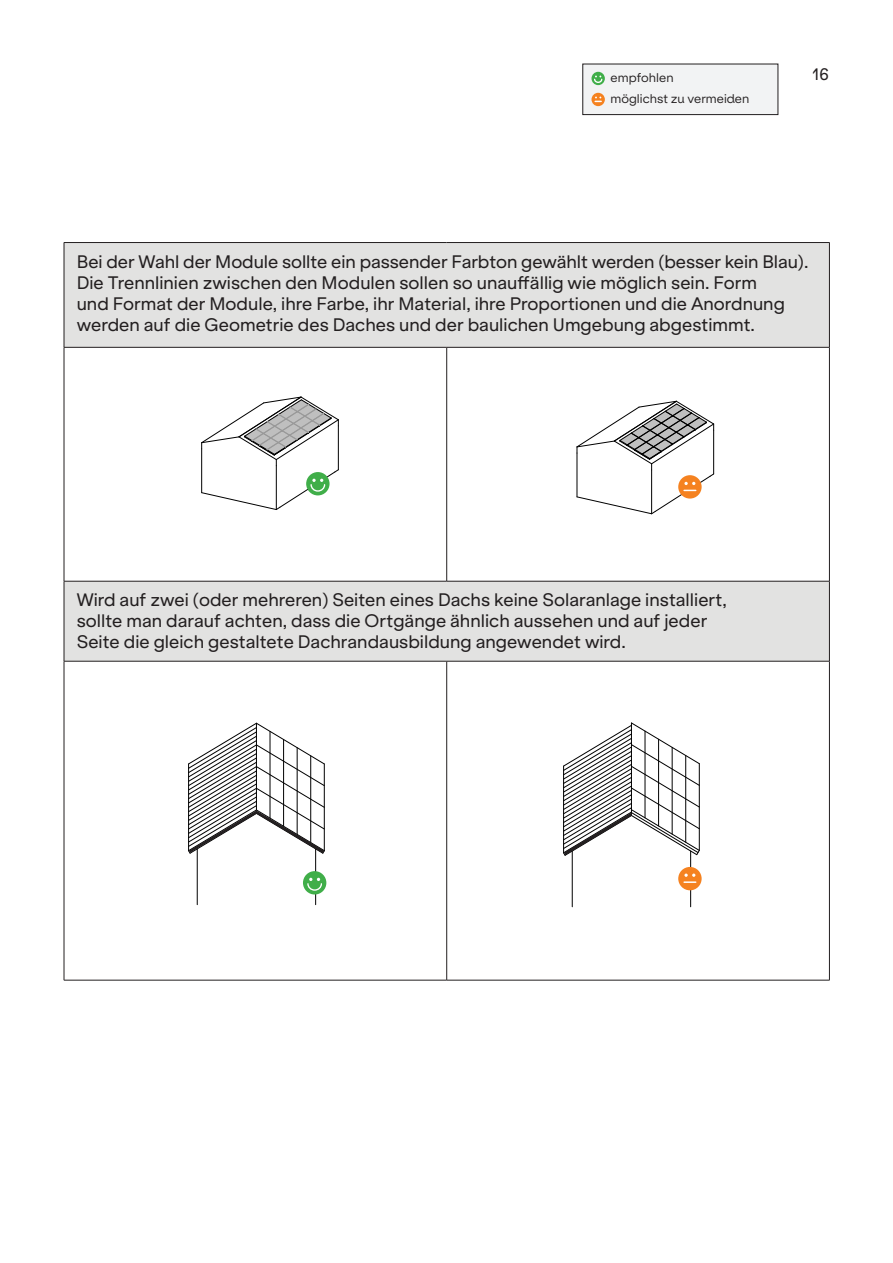
<style>
.page{position:relative;width:893px;height:1263px;background:#fff}
.page>*{position:absolute;margin:0;border:0;box-sizing:border-box;transform-origin:0 0}
.Texte_ds_Tableau{font:17.25px/21px "ES Klarheit Grotesk";color:#231f20}
.t1{font:15.9px "ES Klarheit Grotesk";color:#231f20}
.Légende{font:12px "ES Klarheit Kurrent";color:#231f20}
</style>
<div class="page">
<hr style="left:197px;top:849px;width:1px;height:56px;background:#000">
<hr style="left:315px;top:849px;width:1px;height:56px;background:#000">
<hr style="left:572px;top:851px;width:1px;height:56px;background:#000">
<hr style="left:690px;top:851px;width:1px;height:56px;background:#000">
<svg style="left:65px;top:243px;width:764px;height:418px;fill:#e2e2e1"></svg>
<hr style="left:64px;top:242px;width:383px;height:1px;background:#231f20">
<hr style="left:64px;top:243px;width:1px;height:104px;background:#231f20">
<hr style="left:447px;top:242px;width:383px;height:1px;background:#231f20">
<hr style="left:829px;top:243px;width:1px;height:104px;background:#231f20">
<hr style="left:64px;top:347px;width:383px;height:1px;background:#231f20">
<hr style="left:64px;top:348px;width:1px;height:233px;background:#231f20">
<hr style="left:447px;top:347px;width:383px;height:1px;background:#231f20">
<hr style="left:446px;top:348px;width:1px;height:233px;background:#231f20">
<hr style="left:829px;top:348px;width:1px;height:233px;background:#231f20">
<hr style="left:64px;top:581px;width:383px;height:1px;background:#231f20">
<hr style="left:64px;top:581px;width:1px;height:80px;background:#231f20">
<hr style="left:447px;top:581px;width:383px;height:1px;background:#231f20">
<hr style="left:829px;top:581px;width:1px;height:80px;background:#231f20">
<hr style="left:64px;top:661px;width:383px;height:1px;background:#231f20">
<hr style="left:64px;top:661px;width:1px;height:319px;background:#231f20">
<hr style="left:447px;top:661px;width:383px;height:1px;background:#231f20">
<hr style="left:446px;top:661px;width:1px;height:319px;background:#231f20">
<hr style="left:829px;top:661px;width:1px;height:319px;background:#231f20">
<hr style="left:64px;top:980px;width:383px;height:1px;background:#231f20">
<hr style="left:447px;top:980px;width:383px;height:1px;background:#231f20">
<svg style="left:559px;top:400px;width:155px;height:122px"></svg>
<div style="left:678px;top:867px;width:24px;height:23px;background:#f58220;border-radius:50%"></div>
<svg style="left:684px;top:873px;width:12px;height:10px"></svg>
<svg style="left:201px;top:390px;width:147px;height:120px"></svg>
<div style="left:303px;top:871px;width:23px;height:23px;background:#40ae49;border-radius:50%"></div>
<svg style="left:307px;top:878px;width:15px;height:13px"></svg>
<svg style="left:188px;top:723px;width:137px;height:131px"></svg>
<svg style="left:563px;top:722px;width:137px;height:135px"></svg>
<div style="left:583px;top:64px;width:195px;height:51px;background:#f2f3f4"></div>
<svg style="left:591px;top:72px;width:14px;height:13px"></svg>
<svg style="left:593px;top:76px;width:10px;height:8px"></svg>
<svg style="left:591px;top:93px;width:14px;height:13px"></svg>
<svg style="left:595px;top:97px;width:6px;height:5px"></svg>
<div style="left:583px;top:64px;width:195px;height:51px;border:1px solid #231f20"></div>
<p class="Légende" style="left:611px;top:68px;width:64px">empfohlen</p>
<p class="Légende" style="left:611px;top:89px;width:140px">möglichst zu vermeiden</p>
<p class="t1" style="left:812px;top:61px;width:18px">16</p>
<p class="Texte_ds_Tableau" style="left:77px;top:249px;width:733px">Bei der Wahl der Module sollte ein passender Farbton gewählt werden (besser kein Blau).<br>Die Trennlinien zwischen den Modulen sollen so unauffällig wie möglich sein. Form<br>und Format der Module, ihre Farbe, ihr Material, ihre Proportionen und die Anordnung werden auf die Geometrie des Daches und der baulichen Umgebung abgestimmt.</p>
<p class="Texte_ds_Tableau" style="left:77px;top:588px;width:652px">Wird auf zwei (oder mehreren) Seiten eines Dachs keine Solaranlage installiert, sollte man darauf achten, dass die Ortgänge ähnlich aussehen und auf jeder<br>Seite die gleich gestaltete Dachrandausbildung angewendet wird.</p>
</div>
